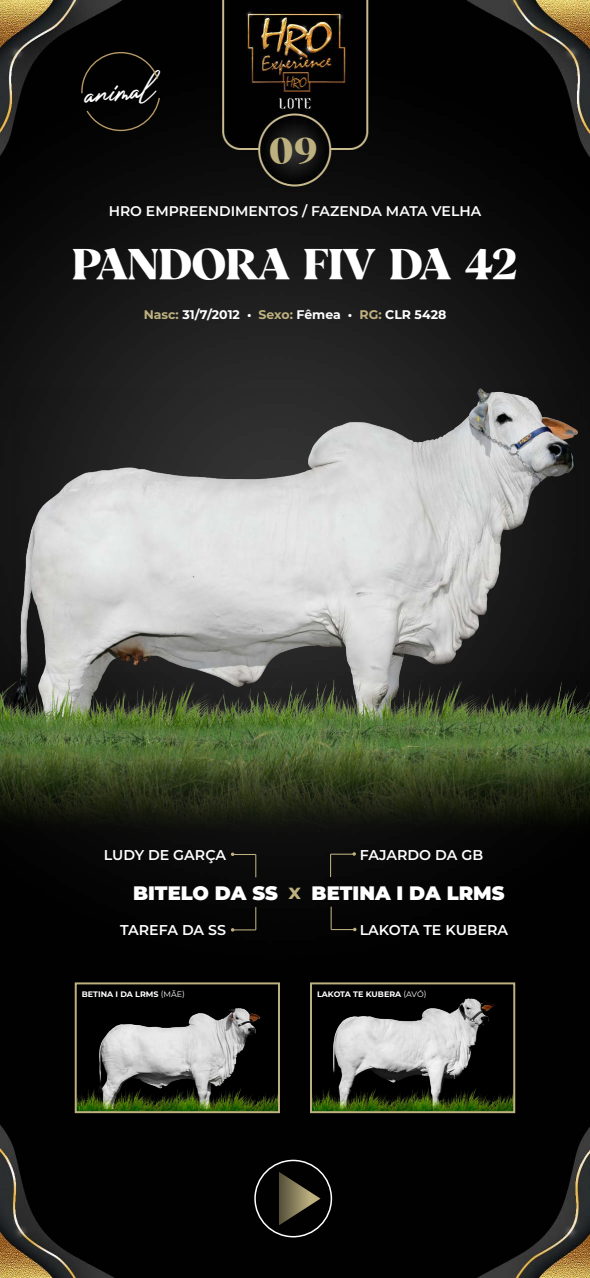
<style>
.page{position:relative;width:590px;height:1278px;background:#fff}
.page>*{position:absolute;margin:0;border:0;box-sizing:border-box;transform-origin:0 0}
.t1{font:43.05px "Photograph Signature";color:#fff}
.t2{font:42.5px "Vickey";letter-spacing:-.02em;color:#fff}
.t3{font:35.5px "Vickey";color:#beb180}
.t4{font:900 19.45px "Montserrat";color:#fff}
.t5{font:600 14.2px "Montserrat";color:#fff}
.t6{font:600 14px "Montserrat";color:#fff}
.t7{font:700 12.5px "Montserrat";color:#fff}
.t8{font:700 7.95px "Montserrat";color:#fff}
.s1{color:#beb180}
.s2{font-weight:700;font-size:21.05px;color:#beb180}
.s3{font-weight:400}
</style>
<div class="page">
<img style="left:0;top:0;width:590px;height:1278px">
<div style="left:254px;top:1160px;width:78px;height:77px;border:2px solid #fff;border-radius:50%"></div>
<svg style="left:279px;top:1172px;width:41px;height:53px;background:#423d2c"></svg>
<img style="left:13px;top:389px;width:564px;height:283px">
<svg style="left:80px;top:51px;width:81px;height:81px;background:#090806"></svg>
<svg style="left:231px;top:876px;width:25px;height:1px"></svg>
<svg style="left:231px;top:907px;width:25px;height:25px"></svg>
<svg style="left:330px;top:907px;width:26px;height:24px"></svg>
<svg style="left:330px;top:876px;width:26px;height:1px"></svg>
<img style="left:0;top:672px;width:590px;height:204px">
<div style="left:76px;top:983px;width:203px;height:129px;background:#000"></div>
<img style="left:99px;top:1008px;width:161px;height:79px">
<img style="left:78px;top:1087px;width:199px;height:23px">
<div style="left:75px;top:982px;width:205px;height:131px;border:2px solid #beb180"></div>
<div style="left:311px;top:983px;width:203px;height:129px;background:#000"></div>
<img style="left:333px;top:998px;width:161px;height:89px">
<img style="left:313px;top:1087px;width:199px;height:23px">
<div style="left:310px;top:982px;width:205px;height:131px;border:2px solid #beb180"></div>
<h1 class="t1" style="left:82px;top:55px;width:70px;rotate:-5deg">animal</h1>
<h3 class="t3" style="left:268px;top:133px;width:51px">09</h3>
<p class="t6" style="left:109px;top:201px;width:374px">HRO EMPREENDIMENTOS / FAZENDA MATA VELHA</p>
<h2 class="t2" style="left:72px;top:243px;width:448px">PANDORA FIV DA 42</h2>
<p class="t7" style="left:144px;top:306px;width:304px"><span class="s1">Nasc:</span> 31/7/2012 • <span class="s1">Sexo:</span> Fêmea • <span class="s1">RG:</span> CLR 5428</p>
<p class="t5" style="left:104px;top:845px;width:124px">LUDY DE GARÇA</p>
<p class="t5" style="left:359px;top:845px;width:125px">FAJARDO DA GB</p>
<h3 class="t4" style="left:133px;top:878px;width:373px">BITELO DA SS <span class="s2">x</span> BETINA I DA LRMS</h3>
<p class="t5" style="left:120px;top:920px;width:107px">TAREFA DA SS</p>
<p class="t5" style="left:359px;top:920px;width:150px">LAKOTA TE KUBERA</p>
<p class="t8" style="left:82px;top:988px;width:105px">BETINA I DA LRMS <span class="s3">(MÃE)</span></p>
<p class="t8" style="left:317px;top:988px;width:111px">LAKOTA TE KUBERA <span class="s3">(AVÓ)</span></p>
</div>
